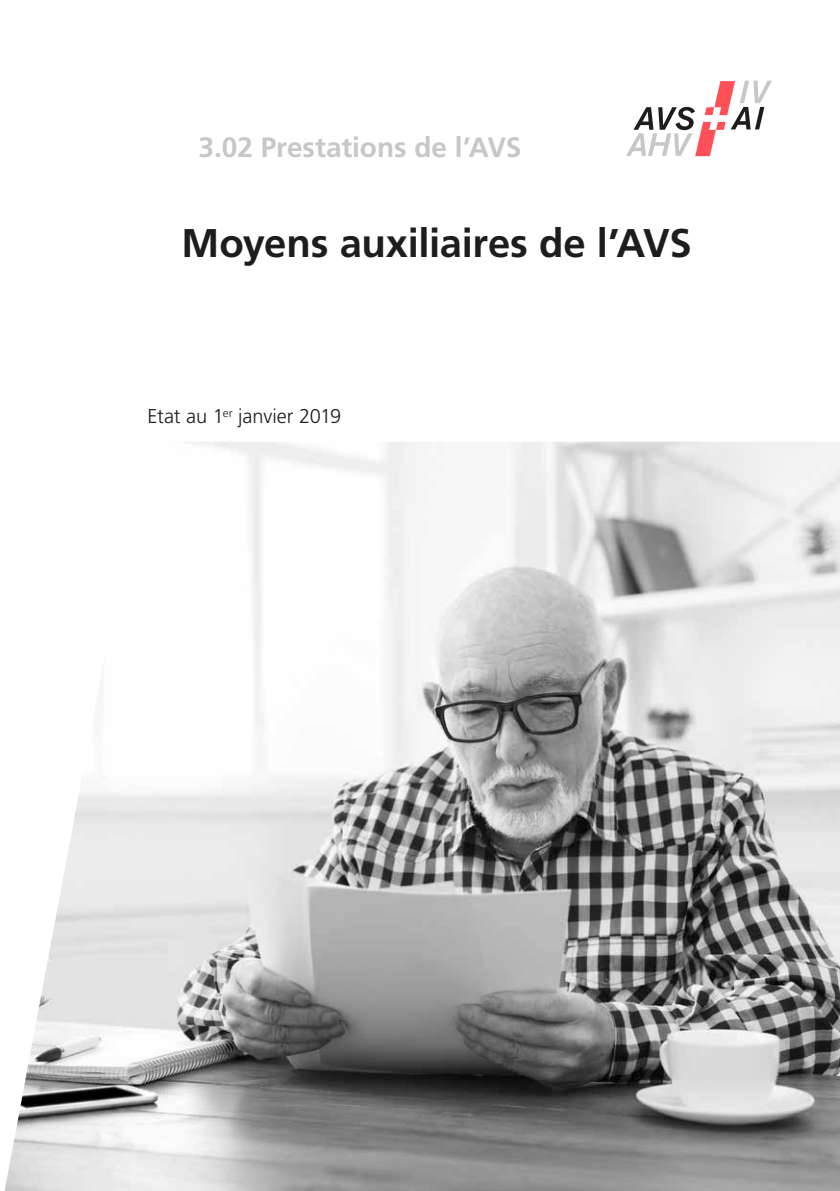
<style>
.page{position:relative;width:840px;height:1191px;background:#fff}
.page>*{position:absolute;margin:0;border:0;box-sizing:border-box;transform-origin:0 0}
.MB_Titel{font:700 40px "Frutiger LT Std";letter-spacing:-.01em;color:#1d1d1b}
.MB_Gruppe_Titelseite{font:700 28px "Frutiger LT Std";letter-spacing:-.005em;color:#c7c7c6}
.Grundtext{font:300 20px "Frutiger LT Std";letter-spacing:-.005em;color:#1d1d1b}
</style>
<div class="page">
<svg style="left:626px;top:81px;width:145px;height:75px"></svg>
<img style="left:4px;top:442px;width:835px;height:749px">
<p class="MB_Gruppe_Titelseite" style="left:198px;top:131px;width:324px">3.02 Prestations de l’AVS</p>
<p class="MB_Titel" style="left:181px;top:219px;width:511px">Moyens auxiliaires de l’AVS</p>
<p class="Grundtext" style="left:147px;top:405px;width:195px">Etat au 1<sup>er</sup> janvier 2019</p>
</div>
